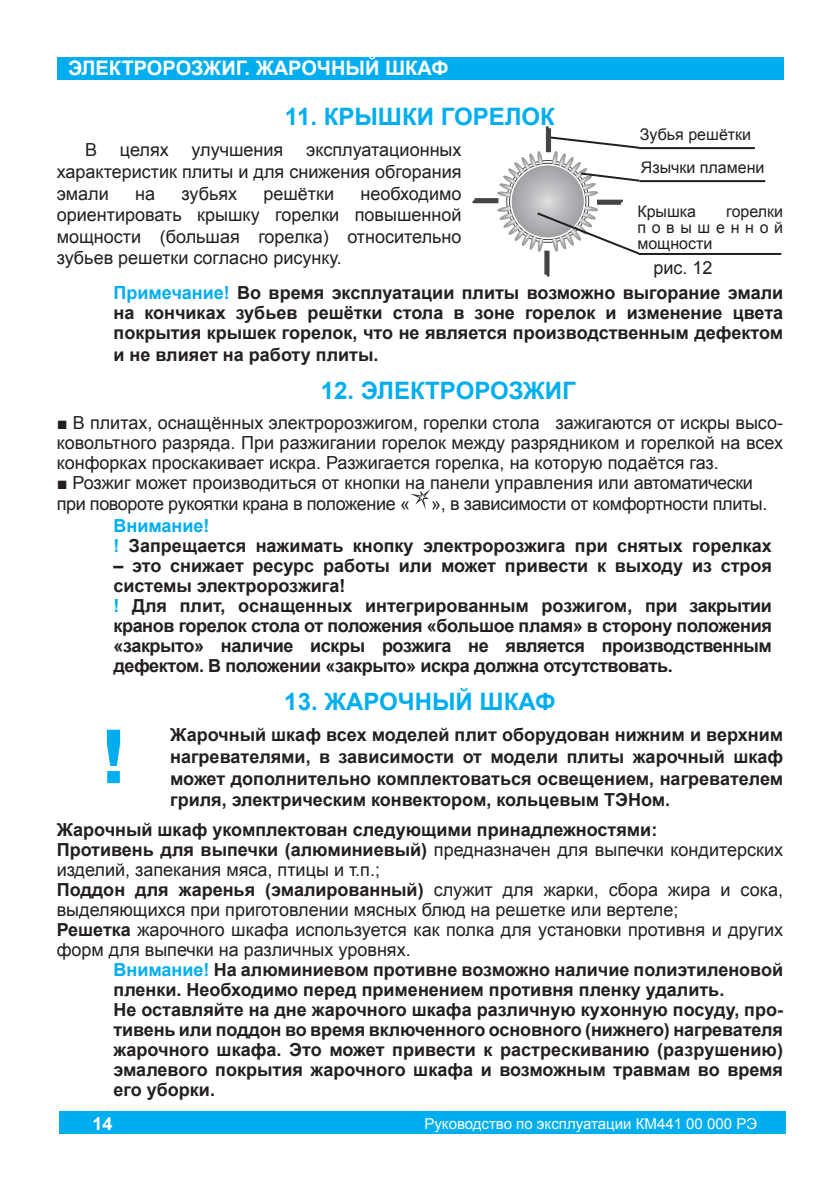
<style>
.page{position:relative;width:840px;height:1191px;background:#fff}
.page>*{position:absolute;margin:0;border:0;box-sizing:border-box;transform-origin:0 0}
.t1{font:700 72px "Pragmatica";color:#00aeef}
.t2{font:700 24px "Arial";color:#00aeef}
.t3{font:700 20px "Arial";color:#fff}
.t4{font:700 18px/20px "Arial";color:#231f20;text-align:justify}
.t5{font:18px/20px "Arial";color:#231f20;text-align:justify}
.t6{font:700 18px/20px "Arial";letter-spacing:-.02em;color:#231f20}
.t7{font:18px/21.6px "Arial";letter-spacing:-.02em;color:#231f20}
.t8{font:700 18px "Arial";color:#fff}
.t9{font:16px/16px "Arial";color:#231f20;text-align:justify}
.t10{font:15px "Arial";color:#fff}
.s1{color:#00aeef}
.s2{font-weight:700}
</style>
<div class="page">
<div style="left:59px;top:1111px;width:726px;height:23px;background:#00aeef"></div>
<div style="left:57px;top:57px;width:725px;height:22px;background:#00aeef"></div>
<svg style="left:410px;top:489px;width:20px;height:21px"></svg>
<hr style="left:639px;top:180px;width:125px;height:2px;background:#231f20">
<hr style="left:638px;top:253px;width:142px;height:2px;background:#231f20">
<hr style="left:638px;top:147px;width:116px;height:2px;background:#231f20">
<svg style="left:472px;top:126px;width:169px;height:151px"></svg>
<p class="t3" style="left:68px;top:55px;width:29px">Электророзжиг</p>
<p class="t3" style="left:244px;top:55px;width:46px">. Жарочный</p>
<p class="t3" style="left:385px;top:55px;width:17px">шкаф</p>
<h2 class="t2" style="left:285px;top:101px;width:271px">11. КРЫШКИ ГОРЕЛОК</h2>
<p class="t5" style="left:85px;top:140px;width:14px">В</p>
<p class="t5" style="left:120px;top:140px;width:50px">целях</p>
<p class="t5" style="left:191px;top:140px;width:93px">улучшения</p>
<p class="t9" style="left:639px;top:126px;width:113px">Зубья решётки</p>
<p class="t5" style="left:57px;top:139px;width:406px;line-height:21.6px;text-indent:249px">эксплуатационных характеристик плиты и для снижения обгорания эмали</p>
<p class="t9" style="left:640px;top:159px;width:125px">Язычки пламени</p>
<p class="t9" style="left:637px;top:204px;width:60px">Крышка</p>
<p class="t5" style="left:57px;top:183px;width:406px;line-height:21.6px;text-indent:303px">необходимо ориентировать крышку горелки повышенной мощности (большая горелка) относительно зубьев решетки согласно рисунку.</p>
<p class="t4" style="left:113px;top:283px;width:671px;line-height:20.6px"><span class="s1">Примечание!</span> Во время эксплуатации плиты возможно выгорание эмали на кончиках зубьев решётки стола в зоне горелок и изменение цвета покрытия крышек горелок, что не является производственным дефектом и не влияет на работу плиты.</p>
<h2 class="t2" style="left:321px;top:375px;width:74px">12. Электророзжиг</h2>
<p class="t5" style="left:57px;top:412px;width:727px">■ В плитах, оснащённых электророзжигом, горелки стола зажигаются от искры высо&shy;ковольтного разряда. При разжигании горелок между разрядником и горелкой на всех конфорках проскакивает искра. Разжигается горелка, на которую подаётся газ.</p>
<p class="t7" style="left:57px;top:471px;width:711px">■ Розжиг может производиться от кнопки на панели управления или автоматически при повороте рукоятки крана в положение « », в зависимости от комфортности плиты.</p>
<p class="t4" style="left:113px;top:516px;width:659px"><span class="s1">Внимание!<br>!</span> Запрещается нажимать кнопку электророзжига при снятых горелках</p>
<p class="t6" style="left:113px;top:556px;width:659px">– это снижает ресурс работы или может привести к выходу из строя системы электророзжига!<br><span class="s1">!</span> Для плит, оснащенных интегрированным розжигом, при закрытии кранов горелок стола от положения «большое пламя» в сторону положения «закрыто» наличие искры розжига не является производственным дефектом. В положении «закрыто» искра должна отсутствовать.</p>
<h2 class="t2" style="left:284px;top:686px;width:273px">13. ЖАРОЧНЫЙ ШКАФ</h2>
<p class="t4" style="left:170px;top:725px;width:614px;line-height:21.6px">Жарочный шкаф всех моделей плит оборудован нижним и верхним нагревателями, в зависимости от модели плиты жарочный шкаф может дополнительно комплектоваться освещением, нагревателем гриля, электрическим конвектором, кольцевым ТЭНом.</p>
<p class="t5" style="left:57px;top:819px;width:727px;text-align:left"><span class="s2">Жарочный шкаф укомплектован следующими принадлежностями:<br>Противень для выпечки (алюминиевый)</span> предназначен для выпечки кондитерских изделий, запекания мяса, птицы и т.п.;<br><span class="s2">Поддон для жаренья (эмалированный)</span> служит для жарки, сбора жира и сока, выделяющихся при приготовлении мясных блюд на решетке или вертеле;<br><span class="s2">Решетка</span> жарочного шкафа используется как полка для установки противня и других форм для выпечки на различных уровнях.</p>
<p class="t4" style="left:113px;top:960px;width:671px;text-align:left"><span class="s1">Внимание!</span> На алюминиевом противне возможно наличие полиэтиленовой пленки. Необходимо перед применением противня пленку удалить.<br>Не оставляйте на дне жарочного шкафа различную кухонную посуду, про&shy;тивень или поддон во время включенного основного (нижнего) нагревателя жарочного шкафа. Это может привести к растрескиванию (разрушению) эмалевого покрытия жарочного шкафа и возможным травмам во время его уборки.</p>
<p class="t5" style="left:135px;top:183px;width:21px">на</p>
<p class="t5" style="left:181px;top:183px;width:57px">зубьях</p>
<p class="t5" style="left:263px;top:183px;width:72px">решётки</p>
<p class="t9" style="left:637px;top:204px;width:147px;text-indent:89px">горелки повышенной мощности</p>
<p class="t5" style="left:653px;top:258px;width:61px">рис. 12</p>
<h1 class="t1" style="left:99px;top:716px;width:31px">!</h1>
<p class="t8" style="left:92px;top:1111px;width:22px">14</p>
<p class="t10" style="left:424px;top:1113px;width:334px">Руководство по эксплуатации КM441 00 000 РЭ</p>
</div>
